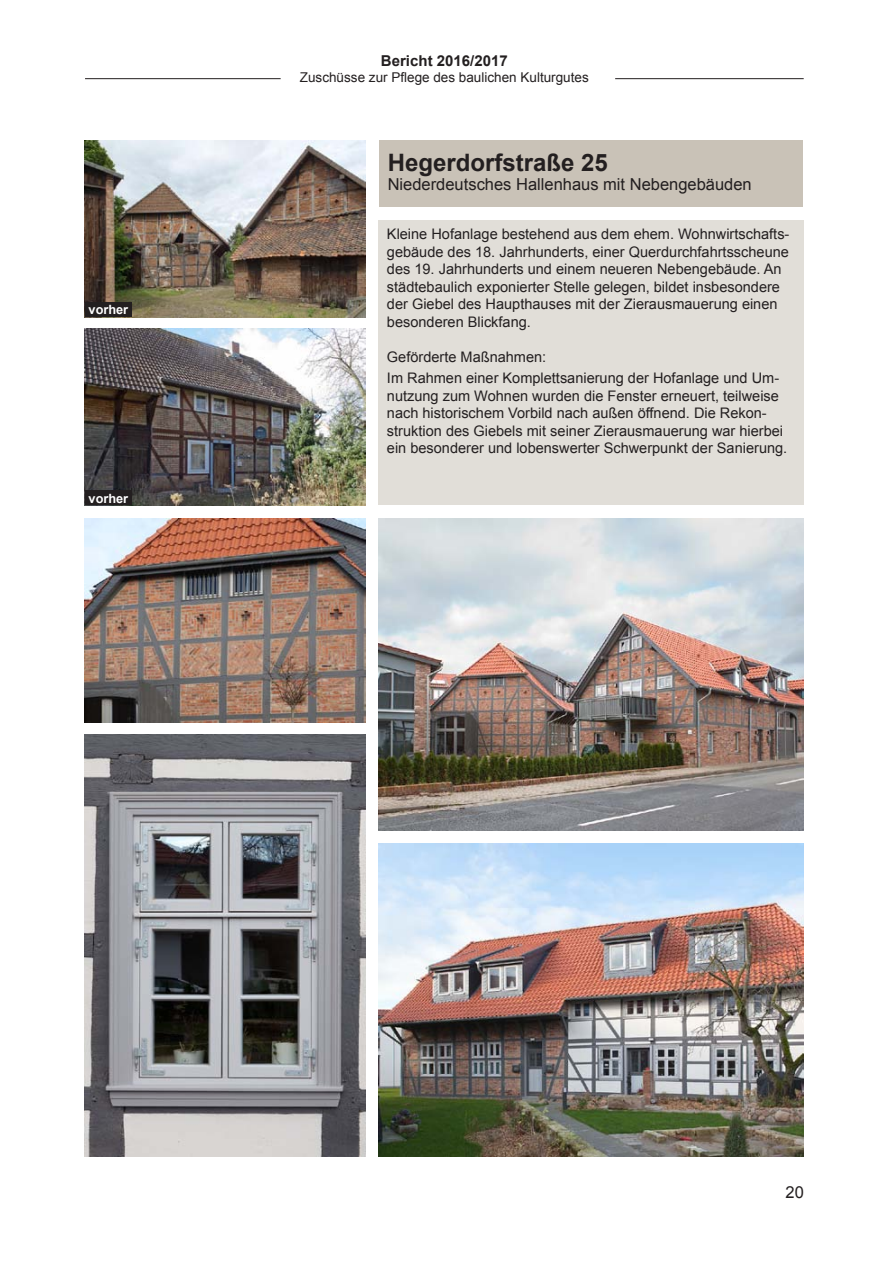
<style>
.page{position:relative;width:893px;height:1263px;background:#fff}
.page>*{position:absolute;margin:0;border:0;box-sizing:border-box;transform-origin:0 0}
.t1{font:700 24px "Arial";color:#231f20}
.t2{font:16.5px "Arial";color:#231f20}
.t3{font:700 15px "Arial";color:#231f20}
.t4{font:14.55px/17.4px "Arial";color:#231f20}
.t5{font:13.5px "Arial";color:#231f20}
.t6{font:700 12.75px "Arial";color:#fff}
</style>
<div class="page">
<hr style="left:85px;top:78px;width:196px;height:1px;background:#231f20">
<hr style="left:615px;top:78px;width:189px;height:1px;background:#231f20">
<div style="left:379px;top:140px;width:424px;height:67px;background:#c9c2b7"></div>
<div style="left:378px;top:220px;width:426px;height:285px;background:#e1ded8"></div>
<img style="left:84px;top:141px;width:281px;height:176px">
<img style="left:85px;top:329px;width:281px;height:176px">
<img style="left:84px;top:735px;width:281px;height:421px">
<img style="left:378px;top:843px;width:426px;height:313px">
<img style="left:84px;top:518px;width:281px;height:204px">
<img style="left:378px;top:518px;width:426px;height:313px">
<div style="left:85px;top:490px;width:47px;height:15px;background:#231f20"></div>
<div style="left:85px;top:302px;width:47px;height:15px;background:#231f20"></div>
<p class="t6" style="left:89px;top:301px;width:41px">vorher</p>
<p class="t6" style="left:89px;top:489px;width:41px">vorher</p>
<p class="t3" style="left:381px;top:51px;width:128px">Bericht 2016/2017</p>
<p class="t5" style="left:300px;top:69px;width:290px">Zuschüsse zur Pflege des baulichen Kulturgutes</p>
<h1 class="t1" style="left:388px;top:146px;width:222px">Hegerdorfstraße 25</h1>
<p class="t2" style="left:388px;top:173px;width:366px">Niederdeutsches Hallenhaus mit Nebengebäuden</p>
<p class="t4" style="left:387px;top:226px;width:404px">Kleine Hofanlage bestehend aus dem ehem. Wohnwirtschafts&shy;gebäude des 18. Jahrhunderts, einer Querdurchfahrtsscheune des 19. Jahrhunderts und einem neueren Nebengebäude. An städtebaulich exponierter Stelle gelegen, bildet insbesondere der Giebel des Haupthauses mit der Zierausmauerung einen besonderen Blickfang.</p>
<p class="t4" style="left:387px;top:346px;width:394px;line-height:21.8px">Geförderte Maßnahmen:<br>Im Rahmen einer Komplettsanierung der Hofanlage und Um-</p>
<p class="t4" style="left:387px;top:387px;width:402px">nutzung zum Wohnen wurden die Fenster erneuert, teilweise nach historischem Vorbild nach außen öffnend. Die Rekon&shy;struktion des Giebels mit seiner Zierausmauerung war hierbei ein besonderer und lobenswerter Schwerpunkt der Sanierung.</p>
<p class="t2" style="left:785px;top:1182px;width:20px">20</p>
</div>
